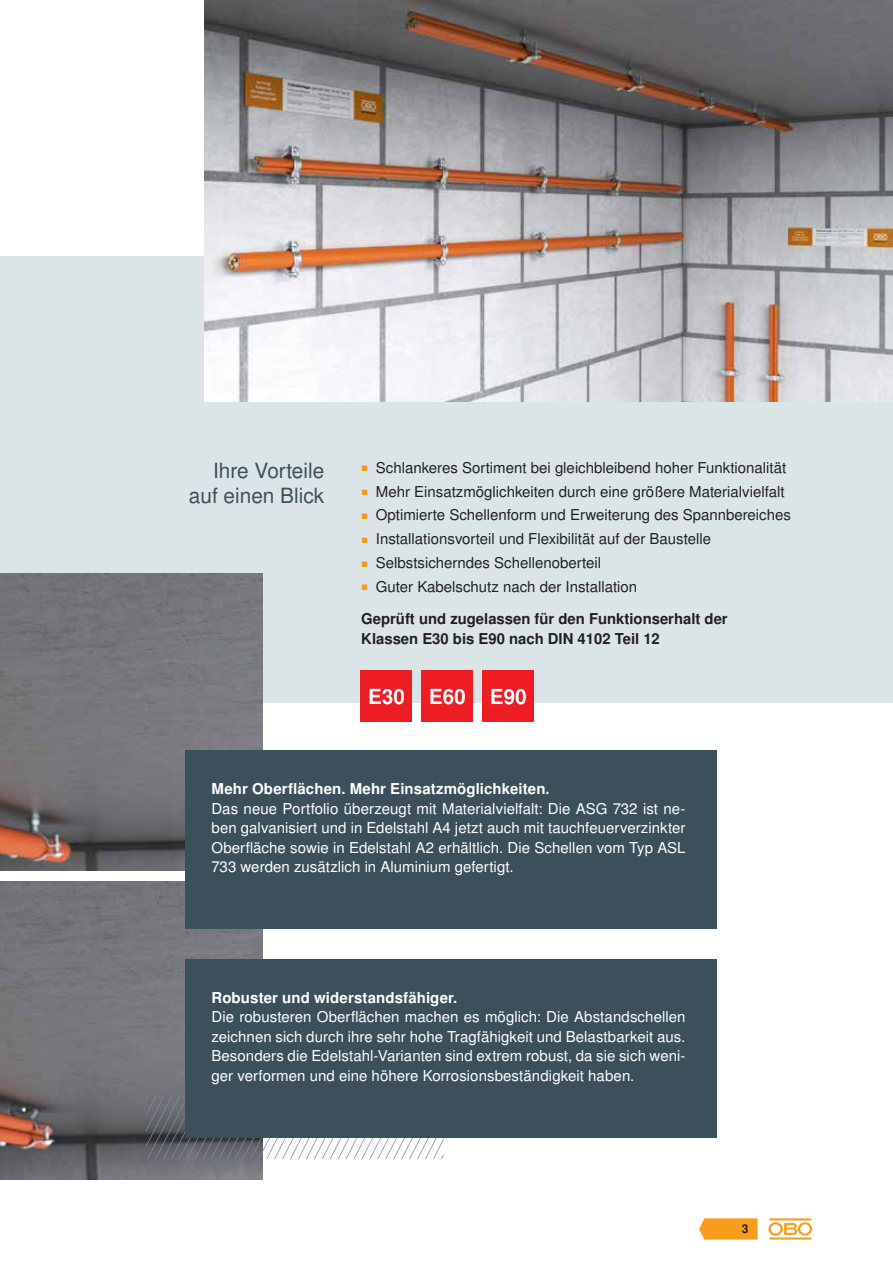
<style>
.page{position:relative;width:893px;height:1263px;background:#fff}
.page>*{position:absolute;margin:0;border:0;box-sizing:border-box;transform-origin:0 0}
.t1{font:21px/25.2px "Nimbus San LOT";color:#3b505b;text-align:right}
.t2{font:15px/19.5px "Nimbus San LOT";letter-spacing:.005em;color:#fff;text-align:justify}
.t3{font:15px "Nimbus San LOT";color:#231f20}
.t4{font:700 15px/32.4px "Nimbus San LOT";color:#231f20}
.t5{font:700 15px "Nimbus San LOT";letter-spacing:.01em;color:#fff}
.t6{font:700 12px "Nimbus San LOT";color:#231f20}
.s1{font-size:7.5px;color:#f89c1c}
.s2{font-weight:400;font-size:7.5px;color:#f89c1c}
.s3{font-weight:400}
</style>
<div class="page">
<div style="left:0;top:257px;width:893px;height:446px;background:#dbe5e7"></div>
<img style="left:0;top:573px;width:263px;height:298px">
<img style="left:0;top:881px;width:263px;height:298px">
<svg style="left:146px;top:1095px;width:298px;height:64px"></svg>
<svg style="left:699px;top:1218px;width:59px;height:21px"></svg>
<hr style="left:769px;top:1237px;width:42px;height:2px;background:#f89c1c">
<svg style="left:768px;top:1222px;width:44px;height:13px"></svg>
<hr style="left:769px;top:1218px;width:42px;height:2px;background:#f89c1c">
<img style="left:204px;top:0;width:689px;height:401px">
<div style="left:186px;top:750px;width:531px;height:179px;background:#3b505b"></div>
<div style="left:186px;top:959px;width:531px;height:178px;background:#3b505b"></div>
<div style="left:361px;top:671px;width:51px;height:51px;background:#ee1d23"></div>
<svg style="left:370px;top:689px;width:34px;height:15px"></svg>
<div style="left:422px;top:671px;width:51px;height:51px;background:#ee1d23"></div>
<svg style="left:430px;top:689px;width:35px;height:15px"></svg>
<div style="left:483px;top:671px;width:51px;height:51px;background:#ee1d23"></div>
<svg style="left:491px;top:689px;width:35px;height:15px"></svg>
<h1 class="t1" style="left:189px;top:458px;width:137px">Ihre Vorteile auf einen Blick</h1>
<p class="t3" style="left:361px;top:459px;width:427px"><span class="s1">■</span> Schlankeres Sortiment bei gleichbleibend hoher Funktionalität</p>
<p class="t3" style="left:361px;top:482px;width:425px"><span class="s1">■</span> Mehr Einsatzmöglichkeiten durch eine größere Materialvielfalt</p>
<p class="t3" style="left:361px;top:506px;width:432px"><span class="s1">■</span> Optimierte Schellenform und Erweiterung des Spannbereiches</p>
<p class="t3" style="left:361px;top:530px;width:352px"><span class="s1">■</span> Installationsvorteil und Flexibilität auf der Baustelle</p>
<p class="t3" style="left:361px;top:554px;width:242px"><span class="s1">■</span> Selbstsicherndes Schellenoberteil</p>
<p class="t4" style="left:361px;top:571px;width:368px"><span class="s2">■</span> <span class="s3">Guter Kabelschutz nach der Installation<br></span>Geprüft und zugelassen für den Funktionserhalt der</p>
<p class="t4" style="left:361px;top:623px;width:300px">Klassen E30 bis E90 nach DIN 4102 Teil 12</p>
<p class="t5" style="left:211px;top:780px;width:340px">Mehr Oberflächen. Mehr Einsatzmöglichkeiten.</p>
<p class="t2" style="left:211px;top:799px;width:476px">Das neue Portfolio überzeugt mit Materialvielfalt: Die ASG 732 ist ne&shy;ben galvanisiert und in Edelstahl A4 jetzt auch mit tauchfeuerverzinkter Oberfläche sowie in Edelstahl A2 erhältlich. Die Schellen vom Typ ASL 733 werden zusätzlich in Aluminium gefertigt.</p>
<p class="t5" style="left:211px;top:989px;width:247px">Robuster und widerstandsfähiger.</p>
<p class="t2" style="left:211px;top:1008px;width:475px">Die robusteren Oberflächen machen es möglich: Die Abstandschellen zeichnen sich durch ihre sehr hohe Tragfähigkeit und Belastbarkeit aus.<br>Besonders die Edelstahl-Varianten sind extrem robust, da sie sich weni&shy;ger verformen und eine höhere Korrosionsbeständigkeit haben.</p>
<p class="t6" style="left:742px;top:1222px;width:8px">3</p>
</div>
